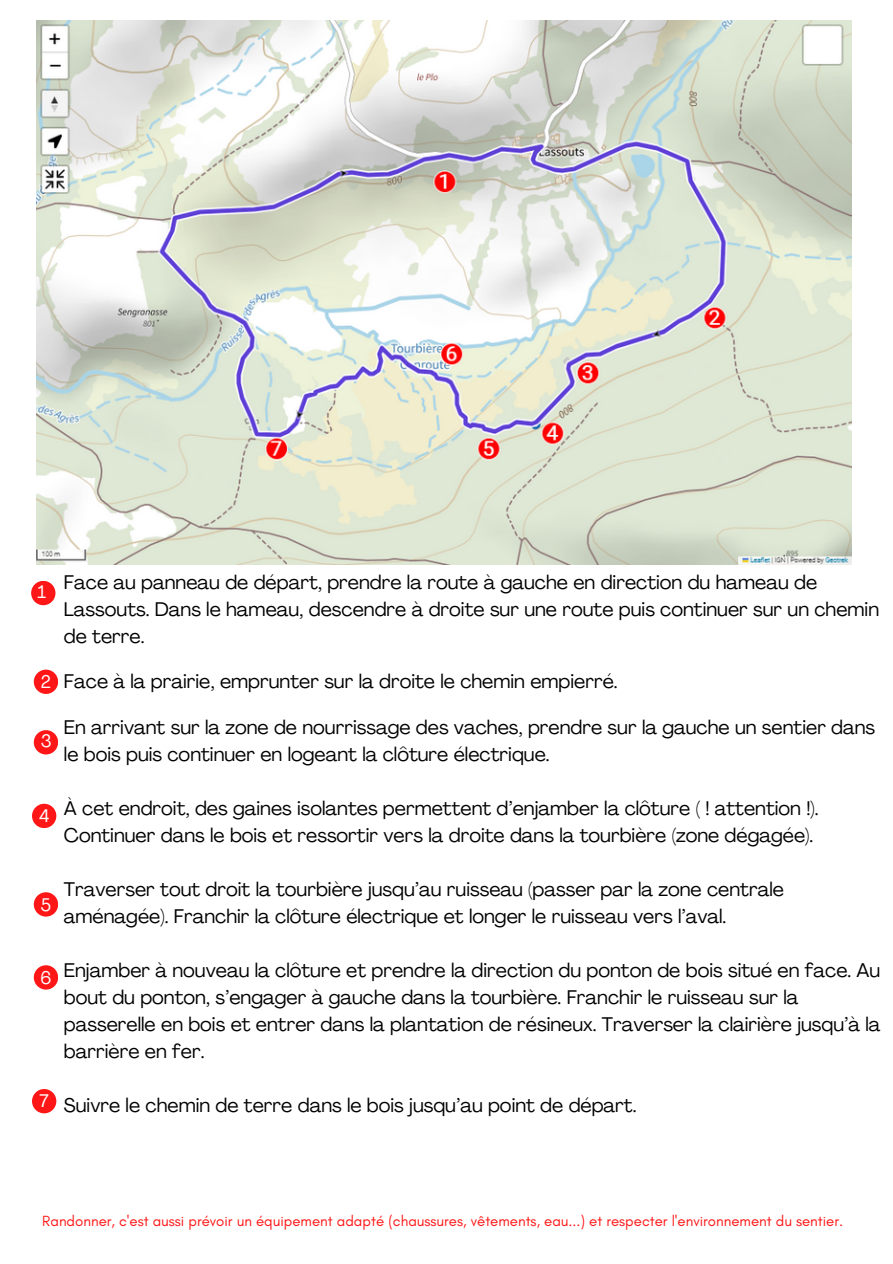
<style>
.page{position:relative;width:893px;height:1264px;background:#fff}
.page>*{position:absolute;margin:0;border:0;box-sizing:border-box;transform-origin:0 0}
.t1{font:19.5px/27px "Agrandir";color:#000}
.t2{font:18px "Agrandir";color:#fff}
.t3{font:15px "Glacial Indifference";color:#ff1616}
</style>
<div class="page">
<img style="left:37px;top:20px;width:814px;height:545px">
<div style="left:31px;top:581px;width:24px;height:24px;background:#ff1616;border-radius:50%"></div>
<div style="left:34px;top:669px;width:24px;height:25px;background:#ff1616;border-radius:50%"></div>
<div style="left:34px;top:730px;width:24px;height:24px;background:#ff1616;border-radius:50%"></div>
<div style="left:32px;top:803px;width:24px;height:25px;background:#ff1616;border-radius:50%"></div>
<div style="left:34px;top:892px;width:24px;height:24px;background:#ff1616;border-radius:50%"></div>
<div style="left:34px;top:965px;width:24px;height:24px;background:#ff1616;border-radius:50%"></div>
<div style="left:32px;top:1088px;width:24px;height:25px;background:#ff1616;border-radius:50%"></div>
<p class="t2" style="left:38px;top:584px;width:10px">1</p>
<p class="t2" style="left:41px;top:674px;width:12px">2</p>
<p class="t2" style="left:41px;top:733px;width:12px">3</p>
<p class="t2" style="left:39px;top:808px;width:12px">4</p>
<p class="t2" style="left:41px;top:897px;width:12px">5</p>
<p class="t2" style="left:40px;top:970px;width:13px">6</p>
<p class="t2" style="left:40px;top:1093px;width:11px">7</p>
<p class="t1" style="left:64px;top:571px;width:816px">Face au panneau de départ, prendre la route à gauche en direction du hameau de<br>Lassouts. Dans le hameau, descendre à droite sur une route puis continuer sur un chemin de terre.</p>
<h1 class="t1" style="left:64px;top:670px;width:555px">Face à la prairie, emprunter sur la droite le chemin empierré.</h1>
<h1 class="t1" style="left:64px;top:715px;width:812px">En arrivant sur la zone de nourrissage des vaches, prendre sur la gauche un sentier dans le bois puis continuer en logeant la clôture électrique.</h1>
<h1 class="t1" style="left:64px;top:796px;width:756px">À cet endroit, des gaines isolantes permettent d’enjamber la clôture ( ! attention !).<br>Continuer dans le bois et ressortir vers la droite dans la tourbière (zone dégagée).</h1>
<h1 class="t1" style="left:64px;top:877px;width:721px">Traverser tout droit la tourbière jusqu’au ruisseau (passer par la zone centrale aménagée). Franchir la clôture électrique et longer le ruisseau vers l’aval.</h1>
<h1 class="t1" style="left:64px;top:958px;width:818px">Enjamber à nouveau la clôture et prendre la direction du ponton de bois situé en face. Au bout du ponton, s’engager à gauche dans la tourbière. Franchir le ruisseau sur la passerelle en bois et entrer dans la plantation de résineux. Traverser la clairière jusqu’à la barrière en fer.</h1>
<h1 class="t1" style="left:64px;top:1093px;width:574px">Suivre le chemin de terre dans le bois jusqu’au point de départ.</h1>
<p class="t3" style="left:42px;top:1211px;width:802px">Randonner, c'est aussi prévoir un équipement adapté (chaussures, vêtements, eau...) et respecter l'environnement du sentier.</p>
</div>
